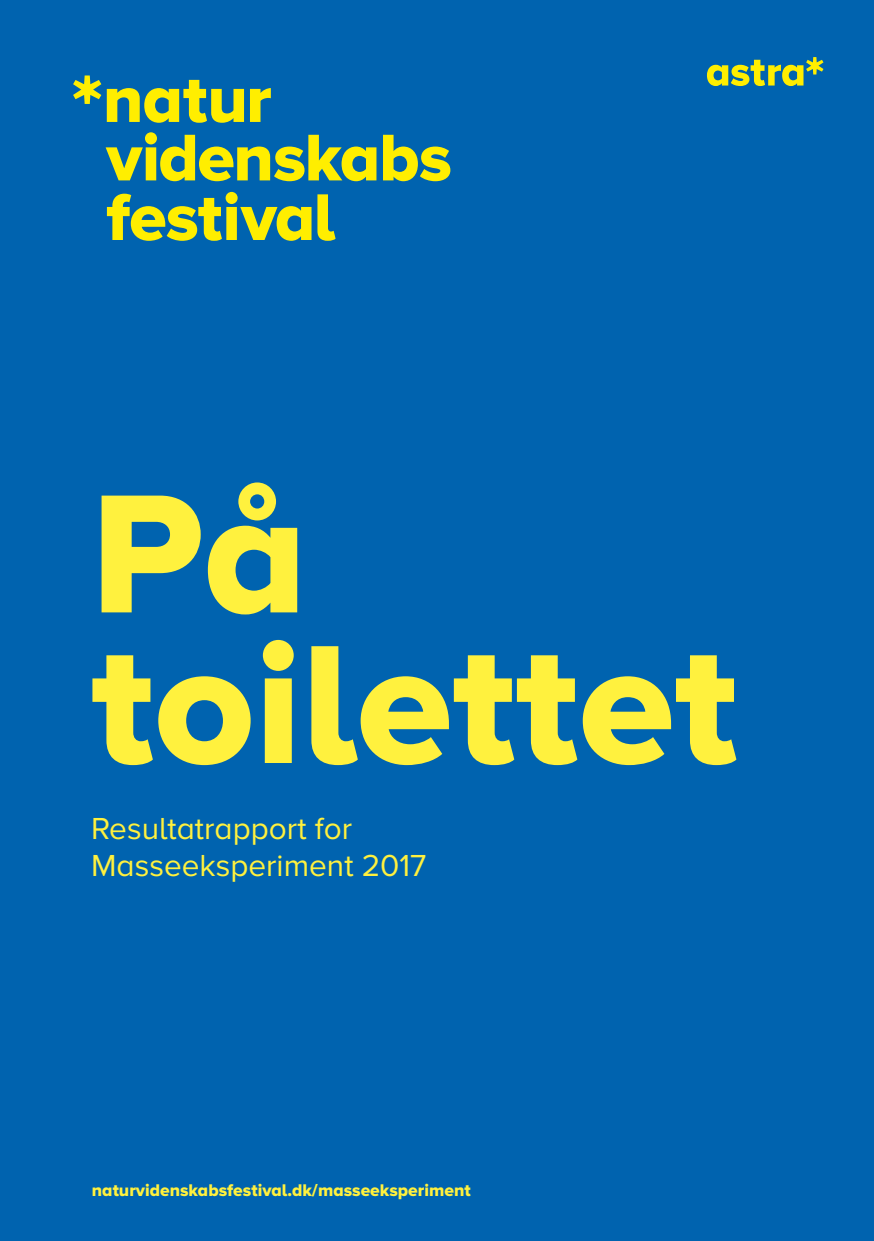
<style>
.page{position:relative;width:874px;height:1241px;background:#fff}
.page>*{position:absolute;margin:0;border:0;box-sizing:border-box;transform-origin:0 0}
.t1{font:800 175px/150.5px "Proxima Nova Astra";color:#fff13e}
.t2{font:31.5px/37.8px "Proxima Nova Astra";color:#fff13e}
.t3{font:800 17.5px "Proxima Nova Astra";color:#fff13e}
</style>
<div class="page">
<div style="left:0;top:0;width:873px;height:1240px;background:#0063af"></div>
<svg style="left:706px;top:57px;width:117px;height:29px"></svg>
<svg style="left:73px;top:75px;width:28px;height:29px"></svg>
<svg style="left:107px;top:80px;width:137px;height:43px"></svg>
<svg style="left:250px;top:88px;width:21px;height:34px"></svg>
<svg style="left:106px;top:132px;width:270px;height:49px"></svg>
<svg style="left:383px;top:135px;width:67px;height:46px"></svg>
<svg style="left:107px;top:192px;width:204px;height:49px"></svg>
<svg style="left:317px;top:194px;width:18px;height:47px"></svg>
<h1 class="t1" style="left:91px;top:489px;width:647px">På toilettet</h1>
<h2 class="t2" style="left:91px;top:810px;width:337px">Resultatrapport for<br>Masseeksperiment 2017</h2>
<p class="t3" style="left:92px;top:1179px;width:380px">naturvidenskabsfestival.dk/masseeksperiment</p>
</div>
